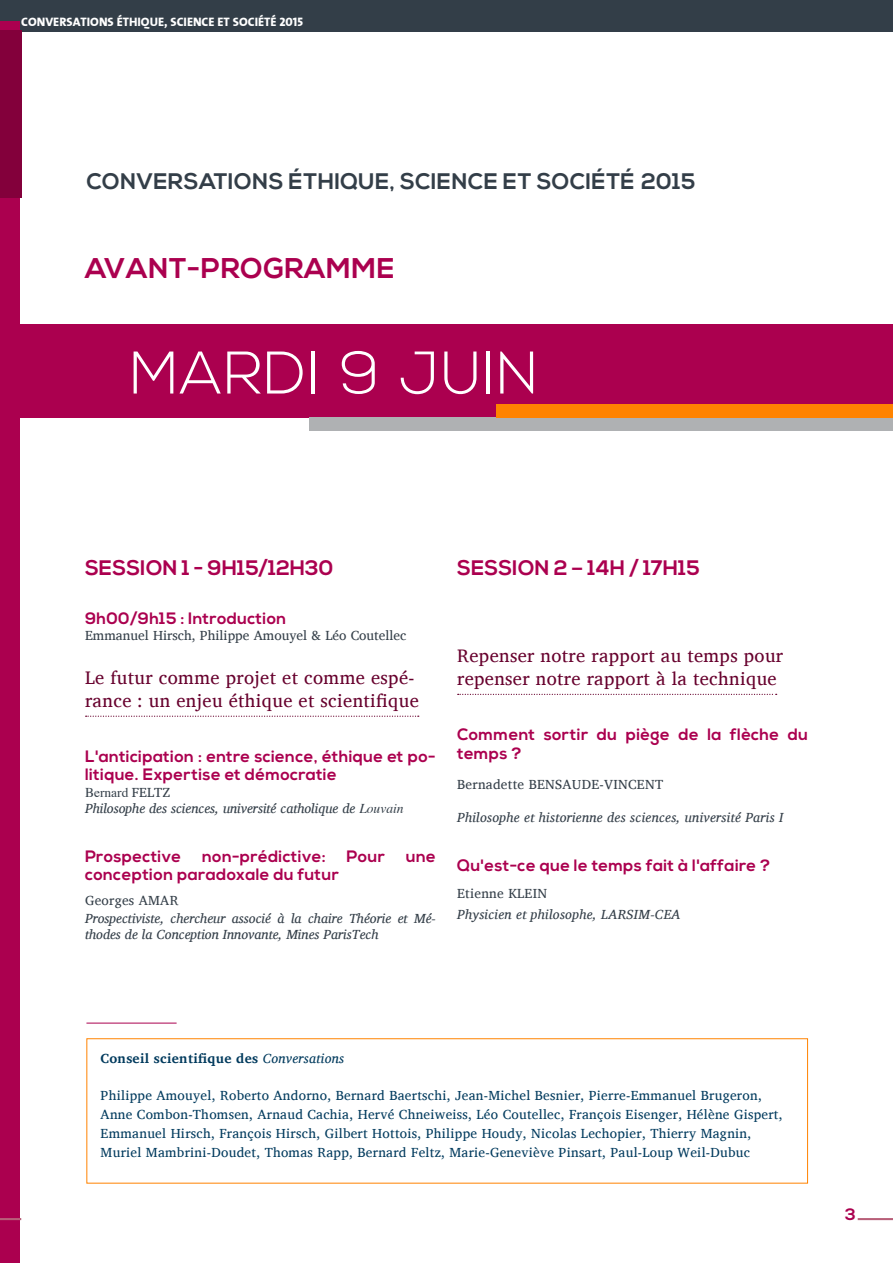
<style>
.page{position:relative;width:893px;height:1263px;background:#fff}
.page>*{position:absolute;margin:0;border:0;box-sizing:border-box;transform-origin:0 0}
.t1{font:300 60px "Nexa";letter-spacing:.02em;color:#fff}
.t2{font:700 28.5px "Nexa";letter-spacing:.02em;color:#ab004f}
.t3{font:700 22.5px "Nexa";letter-spacing:.01em;color:#333e48}
.t4{font:700 21px "Nexa";color:#ab004f}
.t5{font:18.6px/22.8px "Charis SIL";letter-spacing:.02em;color:#67002d}
.t6{font:700 16.5px/18.8px "Nexa";letter-spacing:.02em;color:#ab004f}
.t7{font:13.5px/18.8px "Charis SIL";letter-spacing:.02em;color:#003a5d}
.t8{font:italic 13.5px/16.5px "Charis SIL";color:#333e48}
.t9{font:italic 13.5px "Charis SIL";letter-spacing:.02em;color:#333e48}
.t10{font:13.5px "Charis SIL";letter-spacing:.02em;color:#333e48}
.t11{font:13.5px "Charis SIL";color:#333e48}
.t12{font:700 13.5px "Charis SIL";letter-spacing:.02em;color:#003a5d}
.t13{font:13.5px "Times";color:#333e48}
.t14{font:12.45px "The Mix Extra Bold Caps";color:#fff}
.s1{font-family:"Charis SIL"}
.s2{font-family:"Times"}
.s3{font-weight:400;font-style:italic}
</style>
<div class="page">
<div style="left:0;top:0;width:893px;height:31px;background:#333e48"></div>
<hr style="left:858px;top:1218px;width:35px;height:2px;background:#b85f79">
<div style="left:0;top:21px;width:19px;height:1242px;background:#ab004f"></div>
<div style="left:0;top:30px;width:21px;height:168px;background:#83003b"></div>
<hr style="left:0;top:1218px;width:21px;height:2px;background:#b85f79">
<svg style="left:86px;top:716px;width:333px;height:1px"></svg>
<svg style="left:458px;top:694px;width:319px;height:1px"></svg>
<div style="left:0;top:324px;width:893px;height:94px;background:#ab004f"></div>
<div style="left:309px;top:418px;width:584px;height:13px;background:#afb1b3"></div>
<div style="left:496px;top:404px;width:397px;height:14px;background:#ff8300"></div>
<hr style="left:86px;top:1023px;width:91px;height:1px;background:#ab004f">
<p class="t14" style="left:21px;top:12px;width:283px">CONVERSATIONS ÉTHIQUE, SCIENCE ET SOCIÉTÉ 2015</p>
<h3 class="t3" style="left:86px;top:168px;width:610px">CONVERSATIONS ÉTHIQUE, SCIENCE ET SOCIÉTÉ 2015</h3>
<h2 class="t2" style="left:85px;top:251px;width:311px">AVANT-PROGRAMME</h2>
<h1 class="t1" style="left:130px;top:338px;width:410px">MARDI 9 JUIN</h1>
<h3 class="t4" style="left:85px;top:555px;width:250px">SESSION 1 - 9H15/12H30</h3>
<p class="t6" style="left:85px;top:609px;width:203px">9h00/9h15 : Introduction</p>
<p class="t11" style="left:85px;top:627px;width:323px">Emmanuel Hirsch, Philippe Amouyel &amp; Léo Coutellec</p>
<h3 class="t5" style="left:85px;top:666px;width:335px">Le futur comme projet et comme espé&shy;rance : un enjeu éthique et scientifique</h3>
<p class="t6" style="left:85px;top:747px;width:352px">L'anticipation : entre science, éthique et po&shy;litique. Expertise et démocratie</p>
<p class="t13" style="left:85px;top:779px;width:87px">Bernard <span class="s1">FELTZ</span></p>
<p class="t8" style="left:85px;top:800px;width:320px">Philosophe des sciences, université catholique de <span class="s2">Louvain</span></p>
<p class="t6" style="left:85px;top:847px;width:98px">Prospective</p>
<p class="t6" style="left:202px;top:847px;width:125px">non-prédictive:</p>
<p class="t6" style="left:347px;top:847px;width:40px">Pour</p>
<p class="t6" style="left:406px;top:847px;width:31px">une</p>
<p class="t6" style="left:85px;top:866px;width:255px">conception paradoxale du futur</p>
<p class="t10" style="left:85px;top:892px;width:95px">Georges AMAR</p>
<p class="t8" style="left:85px;top:910px;width:352px">Prospectiviste, chercheur associé à la chaire Théorie et Mé&shy;thodes de la Conception Innovante, Mines ParisTech</p>
<h3 class="t4" style="left:457px;top:555px;width:244px">SESSION 2 – 14H / 17H15</h3>
<h3 class="t5" style="left:457px;top:645px;width:328px">Repenser notre rapport au temps pour repenser notre rapport à la technique</h3>
<p class="t6" style="left:457px;top:725px;width:352px">Comment sortir du piège de la flèche du temps ?</p>
<p class="t10" style="left:457px;top:777px;width:208px">Bernadette BENSAUDE-VINCENT</p>
<p class="t9" style="left:457px;top:810px;width:328px">Philosophe et historienne des sciences, université Paris I</p>
<p class="t6" style="left:457px;top:857px;width:315px">Qu'est-ce que le temps fait à l'affaire ?</p>
<p class="t10" style="left:457px;top:886px;width:92px">Etienne KLEIN</p>
<p class="t9" style="left:457px;top:906px;width:225px">Physicien et philosophe, LARSIM-CEA</p>
<p class="t12" style="left:101px;top:1050px;width:245px">Conseil scientifique des <span class="s3">Conversations</span></p>
<p class="t7" style="left:101px;top:1086px;width:683px">Philippe Amouyel, Roberto Andorno, Bernard Baertschi, Jean-Michel Besnier, Pierre-Emmanuel Brugeron, Anne Combon-Thomsen, Arnaud Cachia, Hervé Chneiweiss, Léo Coutellec, François Eisenger, Hélène Gispert, Emmanuel Hirsch, François Hirsch, Gilbert Hottois, Philippe Houdy, Nicolas Lechopier, Thierry Magnin, Muriel Mambrini-Doudet, Thomas Rapp, Bernard Feltz, Marie-Geneviève Pinsart, Paul-Loup Weil-Dubuc</p>
<p class="t6" style="left:845px;top:1206px;width:12px">3</p>
</div>
